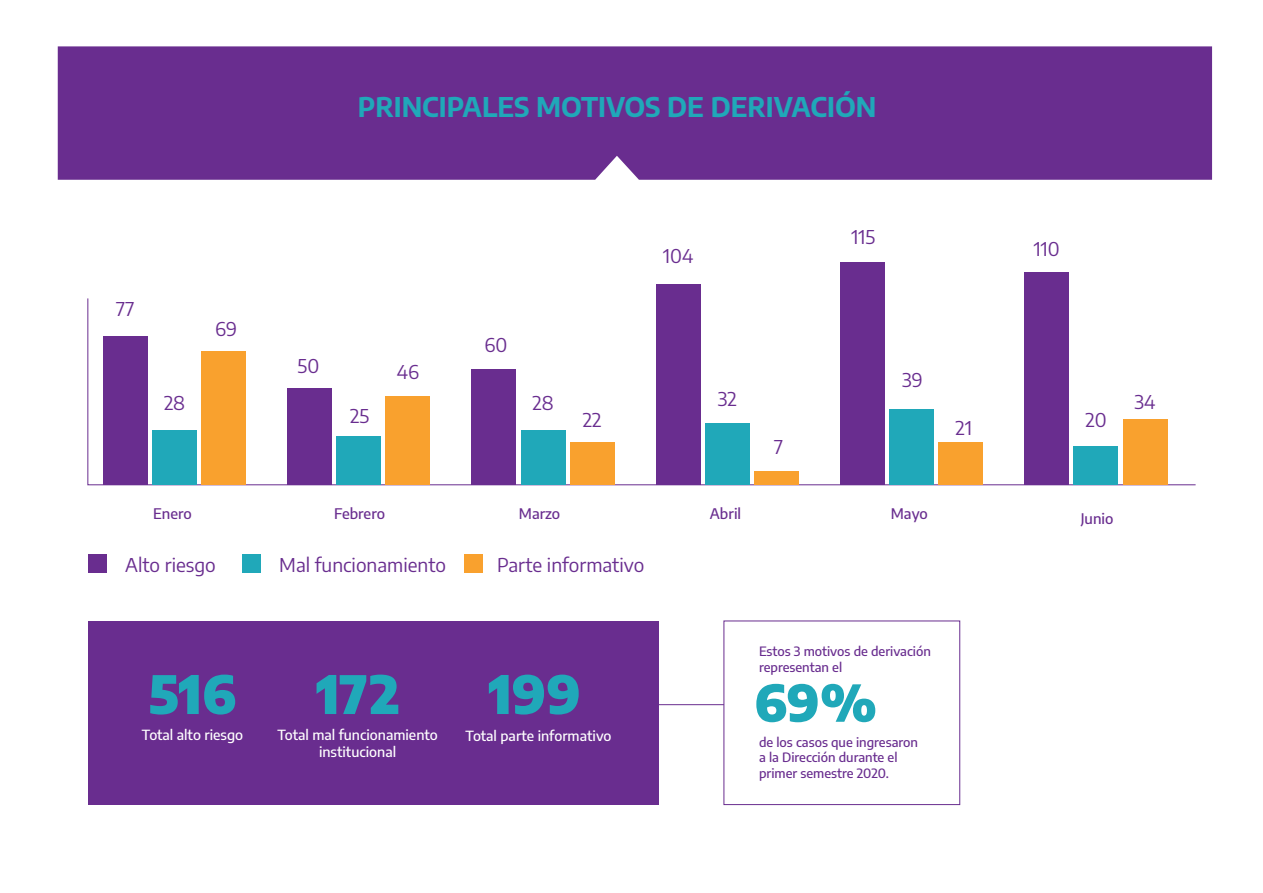
<style>
.page{position:relative;width:1263px;height:893px;background:#fff}
.page>*{position:absolute;margin:0;border:0;box-sizing:border-box;transform-origin:0 0}
.t1{font:900 52.65px "Encode Sans";color:#20a8b9}
.t2{font:900 50.55px "Encode Sans";color:#20a8b9}
.t3{font:700 26.7px "Encode Sans";color:#20a8b9}
.t4{font:19.05px "Encode Sans";color:#692d8f}
.t5{font:500 14.7px "Encode Sans";color:#692d8f}
.t6{font:500 13.95px "Encode Sans";color:#fff}
.t7{font:500 12.9px/15.5px "Encode Sans";color:#692d8f}
</style>
<div class="page">
<div style="left:88px;top:621px;width:570px;height:184px;background:#692d8f"></div>
<div style="left:58px;top:46px;width:1154px;height:134px;background:#692d8f"></div>
<svg style="left:87px;top:298px;width:1109px;height:187px"></svg>
<div style="left:88px;top:554px;width:19px;height:19px;background:#692d8f"></div>
<div style="left:242px;top:554px;width:19px;height:19px;background:#20a8b9"></div>
<div style="left:464px;top:554px;width:19px;height:19px;background:#f9a12e"></div>
<hr style="left:658px;top:704px;width:66px;height:1px;background:#692d8f">
<div style="left:723px;top:621px;width:237px;height:184px;border:1px solid #692d8f"></div>
<div style="left:201px;top:352px;width:45px;height:133px;background:#f9a12e"></div>
<div style="left:386px;top:396px;width:44px;height:89px;background:#f9a12e"></div>
<div style="left:570px;top:442px;width:44px;height:43px;background:#f9a12e"></div>
<div style="left:754px;top:471px;width:45px;height:14px;background:#f9a12e"></div>
<div style="left:939px;top:442px;width:44px;height:43px;background:#f9a12e"></div>
<div style="left:1123px;top:419px;width:44px;height:66px;background:#f9a12e"></div>
<div style="left:152px;top:431px;width:45px;height:54px;background:#20a8b9"></div>
<div style="left:337px;top:436px;width:44px;height:49px;background:#20a8b9"></div>
<div style="left:521px;top:431px;width:44px;height:54px;background:#20a8b9"></div>
<div style="left:705px;top:423px;width:44px;height:62px;background:#20a8b9"></div>
<div style="left:889px;top:409px;width:45px;height:76px;background:#20a8b9"></div>
<div style="left:1074px;top:446px;width:44px;height:39px;background:#20a8b9"></div>
<div style="left:103px;top:336px;width:44px;height:149px;background:#692d8f"></div>
<div style="left:287px;top:388px;width:45px;height:97px;background:#692d8f"></div>
<div style="left:472px;top:369px;width:44px;height:116px;background:#692d8f"></div>
<div style="left:656px;top:284px;width:44px;height:201px;background:#692d8f"></div>
<div style="left:840px;top:263px;width:45px;height:222px;background:#692d8f"></div>
<div style="left:1025px;top:272px;width:44px;height:213px;background:#692d8f"></div>
<h3 class="t3" style="left:358px;top:88px;width:520px">PRINCIPALES MOTIVOS DE DERIVACIÓN</h3>
<h3 class="t4" style="left:116px;top:295px;width:20px">77</h3>
<h3 class="t4" style="left:164px;top:389px;width:23px">28</h3>
<h3 class="t4" style="left:215px;top:316px;width:23px">69</h3>
<h3 class="t4" style="left:298px;top:353px;width:23px">50</h3>
<h3 class="t4" style="left:350px;top:403px;width:21px">25</h3>
<h3 class="t4" style="left:397px;top:358px;width:24px">46</h3>
<h3 class="t4" style="left:484px;top:331px;width:24px">60</h3>
<h3 class="t4" style="left:532px;top:389px;width:23px">28</h3>
<h3 class="t4" style="left:583px;top:406px;width:20px">22</h3>
<h3 class="t4" style="left:663px;top:242px;width:32px">104</h3>
<h3 class="t4" style="left:718px;top:386px;width:20px">32</h3>
<h3 class="t4" style="left:774px;top:433px;width:10px">7</h3>
<h3 class="t4" style="left:851px;top:223px;width:25px">115</h3>
<h3 class="t4" style="left:902px;top:367px;width:22px">39</h3>
<h3 class="t4" style="left:956px;top:414px;width:18px">21</h3>
<h3 class="t4" style="left:1034px;top:236px;width:27px">110</h3>
<h3 class="t4" style="left:1085px;top:406px;width:23px">20</h3>
<p class="t5" style="left:153px;top:503px;width:40px">Enero</p>
<p class="t5" style="left:334px;top:503px;width:52px">Febrero</p>
<p class="t5" style="left:519px;top:503px;width:43px">Marzo</p>
<p class="t5" style="left:710px;top:503px;width:33px">Abril</p>
<p class="t5" style="left:891px;top:503px;width:39px">Mayo</p>
<p class="t5" style="left:1081px;top:508px;width:34px">Junio</p>
<h3 class="t4" style="left:125px;top:552px;width:92px">Alto riesgo</h3>
<h3 class="t4" style="left:279px;top:552px;width:168px">Mal funcionamiento</h3>
<h3 class="t4" style="left:497px;top:552px;width:149px">Parte informativo</h3>
<h3 class="t4" style="left:1134px;top:389px;width:22px">34</h3>
<p class="t7" style="left:759px;top:643px;width:173px">Estos 3 motivos de derivación representan el</p>
<h1 class="t1" style="left:316px;top:653px;width:85px">172</h1>
<h1 class="t1" style="left:488px;top:653px;width:94px">199</h1>
<h2 class="t2" style="left:754px;top:663px;width:124px">69%</h2>
<p class="t6" style="left:319px;top:742px;width:79px">institucional</p>
<h1 class="t1" style="left:149px;top:653px;width:89px">516</h1>
<p class="t6" style="left:142px;top:725px;width:103px">Total alto riesgo</p>
<p class="t6" style="left:277px;top:725px;width:162px">Total mal funcionamiento</p>
<p class="t6" style="left:465px;top:726px;width:147px">Total parte informativo</p>
<p class="t7" style="left:759px;top:733px;width:161px">de los casos que ingresaron a la Dirección durante el primer semestre 2020.</p>
</div>
